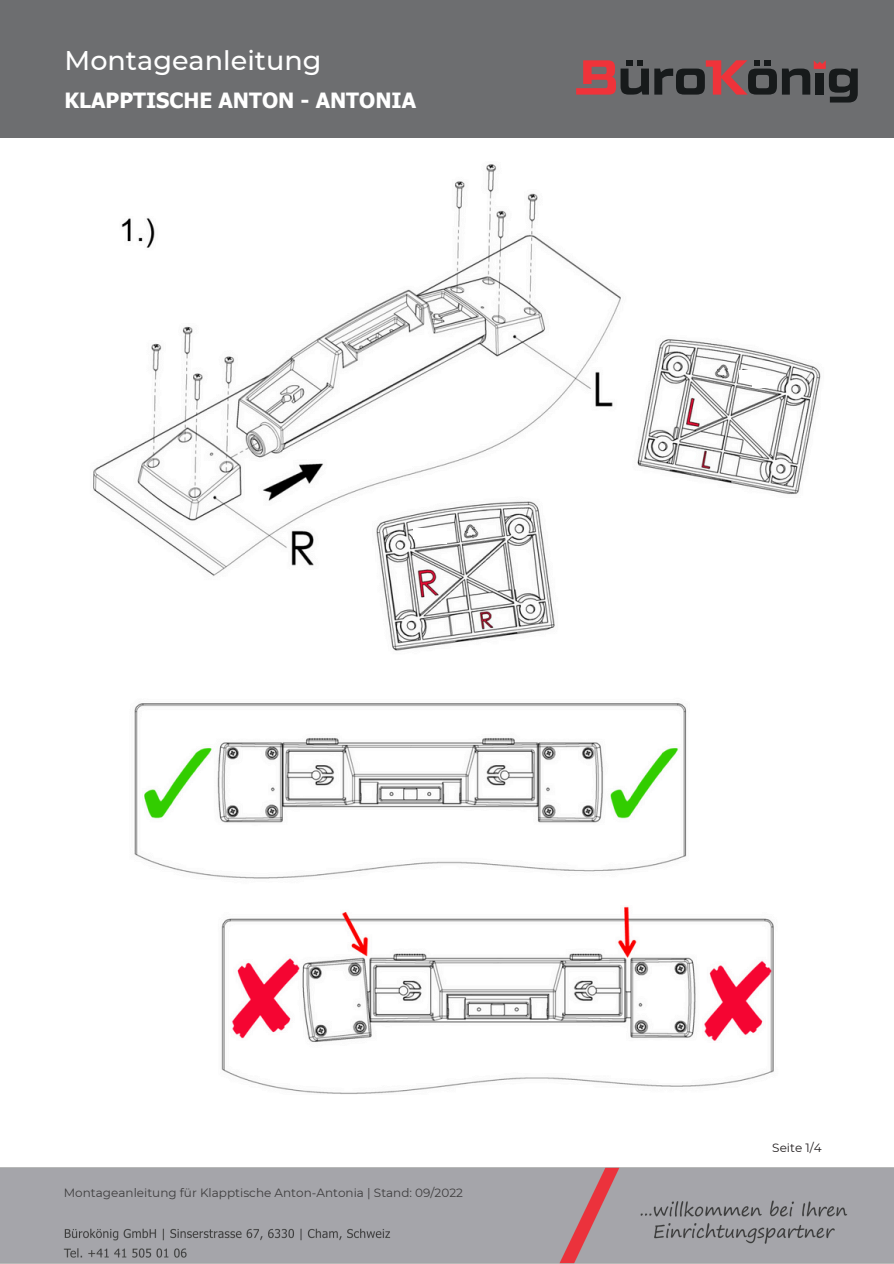
<style>
.page{position:relative;width:894px;height:1264px;background:#fff}
.page>*{position:absolute;margin:0;border:0;box-sizing:border-box;transform-origin:0 0}
.t1{font:500 27px "Montserrat";color:#fff}
.t2{font:700 21px "Tahoma";color:#fff}
.t3{font:12px "Montserrat";color:#3f3e3f}
.t4{font:12px "Montserrat";color:#231f20}
</style>
<div class="page">
<img style="left:0;top:1167px;width:893px;height:96px">
<div style="left:0;top:0;width:893px;height:137px;background:#6d6e70"></div>
<svg style="left:576px;top:60px;width:72px;height:35px"></svg>
<svg style="left:654px;top:60px;width:203px;height:42px"></svg>
<img style="left:93px;top:164px;width:728px;height:930px">
<div style="left:413px;top:528px;width:33px;height:10px;background:#fff"></div>
<div style="left:416px;top:533px;width:30px;height:11px;background:#fff"></div>
<div style="left:423px;top:531px;width:31px;height:10px;background:#fff"></div>
<div style="left:465px;top:1086px;width:64px;height:10px;background:#fff"></div>
<div style="left:749px;top:1086px;width:64px;height:10px;background:#fff"></div>
<div style="left:740px;top:377px;width:35px;height:5px;background:#fff"></div>
<div style="left:751px;top:380px;width:25px;height:5px;background:#fff"></div>
<div style="left:751px;top:381px;width:25px;height:6px;background:#fff"></div>
<div style="left:740px;top:372px;width:25px;height:6px;background:#fff"></div>
<div style="left:739px;top:370px;width:19px;height:7px;background:#fff"></div>
<p class="t1" style="left:64px;top:44px;width:258px">Montageanleitung</p>
<p class="t2" style="left:64px;top:87px;width:353px">KLAPPTISCHE ANTON - ANTONIA</p>
<p class="t3" style="left:64px;top:1185px;width:400px">Montageanleitung für Klapptische Anton-Antonia | Stand: 09/2022</p>
<p class="t4" style="left:772px;top:1140px;width:51px">Seite 1/4</p>
</div>
